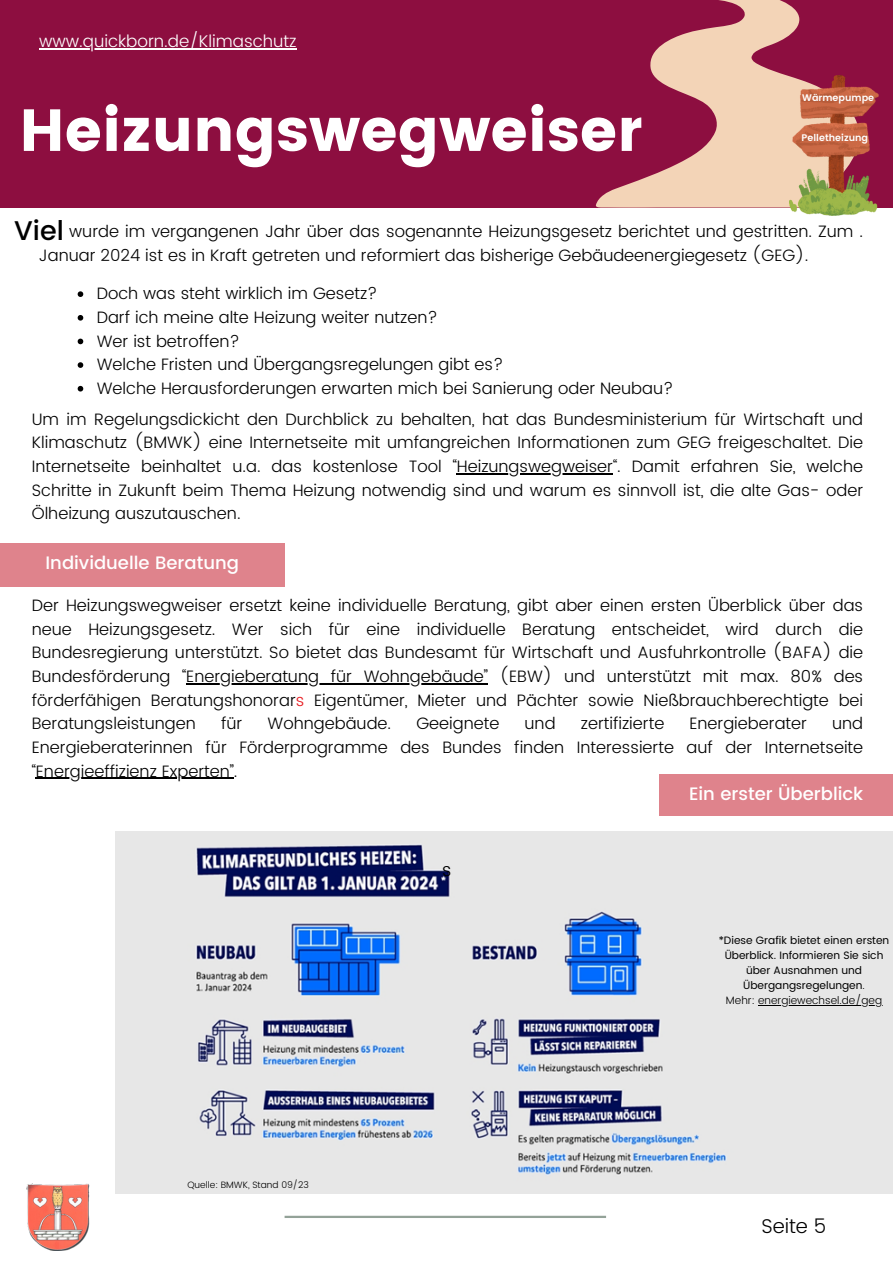
<style>
.page{position:relative;width:893px;height:1264px;background:#fff}
.page>*{position:absolute;margin:0;border:0;box-sizing:border-box;transform-origin:0 0}
.t1{font:59.25px "Poppins";color:#fff}
.t2{font:500 27px "Poppins";color:#000}
.t3{font:300 19.95px "Poppins";color:#000}
.t4{font:500 18px "Poppins";color:#fff}
.t5{font:300 18px "Poppins";color:#000}
.t6{font:300 16.95px "Poppins";color:#fff}
.t7{font:300 16.5px/23.7px "Poppins";color:#000;text-align:justify}
.t8{font:10.65px/15.1px "Poppins";color:#000;text-align:center}
.t9{font:600 9.6px "Poppins";color:#fff}
.t10{font:300 9.15px "Poppins";color:#000}
.s1{color:#e7191f}
.s2{font-weight:300}
</style>
<div class="page">
<hr style="left:284px;top:1215px;width:322px;height:2px;background:#93a298">
<div style="left:0;top:543px;width:284px;height:44px;background:#df838c"></div>
<div style="left:659px;top:774px;width:233px;height:42px;background:#df838c"></div>
<div style="left:0;top:0;width:892px;height:208px;background:#8d0e40"></div>
<svg style="left:595px;top:0;width:205px;height:207px;fill:#f3d4b7"></svg>
<hr style="left:186px;top:683px;width:302px;height:1px;background:#000">
<hr style="left:36px;top:777px;width:198px;height:1px;background:#000">
<img style="left:789px;top:75px;width:89px;height:140px">
<svg style="left:78px;top:291px;width:5px;height:6px"></svg>
<svg style="left:78px;top:315px;width:5px;height:5px"></svg>
<svg style="left:78px;top:338px;width:5px;height:6px"></svg>
<svg style="left:78px;top:362px;width:5px;height:6px"></svg>
<svg style="left:78px;top:386px;width:5px;height:5px"></svg>
<hr style="left:457px;top:473px;width:156px;height:1px;background:#000">
<div style="left:115px;top:831px;width:777px;height:363px;background:#e7e7e7"></div>
<img style="left:196px;top:844px;width:531px;height:331px">
<hr style="left:758px;top:1005px;width:124px;height:1px;background:#000">
<img style="left:26px;top:1183px;width:63px;height:67px">
<hr style="left:39px;top:48px;width:257px;height:1px;background:#fff">
<h4 class="t6" style="left:39px;top:31px;width:259px">www.quickborn.de/Klimaschutz</h4>
<p class="t1" style="left:19px;top:96px;width:624px">Heizungswegweiser</p>
<p class="t9" style="left:802px;top:92px;width:73px">Wärmepumpe</p>
<p class="t9" style="left:801px;top:132px;width:68px">Pelletheizung</p>
<p class="t2" style="left:14px;top:215px;width:51px">Viel</p>
<h5 class="t7" style="left:39px;top:219px;width:825px;text-indent:30px">wurde im vergangenen Jahr über das sogenannte Heizungsgesetz berichtet und gestritten. Zum .<br>Januar 2024 ist es in Kraft getreten und reformiert das bisherige Gebäudeenergiegesetz (GEG).</h5>
<p class="t7" style="left:97px;top:282px;width:282px">Doch was steht wirklich im Gesetz?</p>
<p class="t7" style="left:97px;top:305px;width:342px">Darf ich meine alte Heizung weiter nutzen?</p>
<p class="t7" style="left:97px;top:329px;width:144px">Wer ist betroffen?</p>
<p class="t7" style="left:97px;top:352px;width:408px">Welche Fristen und Übergangsregelungen gibt es?</p>
<p class="t7" style="left:97px;top:376px;width:578px">Welche Herausforderungen erwarten mich bei Sanierung oder Neubau?</p>
<h5 class="t7" style="left:32px;top:407px;width:832px">Um im Regelungsdickicht den Durchblick zu behalten, hat das Bundesministerium für Wirtschaft und Klimaschutz (BMWK) eine Internetseite mit umfangreichen Informationen zum GEG freigeschaltet. Die Internetseite beinhaltet u.a. das kostenlose Tool “Heizungswegweiser“. Damit erfahren Sie, welche</h5>
<h5 class="t7" style="left:32px;top:478px;width:832px">Schritte in Zukunft beim Thema Heizung notwendig sind und warum es sinnvoll ist, die alte Gas- oder<br>Ölheizung auszutauschen.</h5>
<p class="t4" style="left:46px;top:552px;width:195px">Individuelle Beratung</p>
<h5 class="t7" style="left:32px;top:593px;width:832px">Der Heizungswegweiser ersetzt keine individuelle Beratung, gibt aber einen ersten Überblick über das neue Heizungsgesetz. Wer sich für eine individuelle Beratung entscheidet, wird durch die Bundesregierung unterstützt. So bietet das Bundesamt für Wirtschaft und Ausfuhrkontrolle (BAFA) die Bundesförderung “Energieberatung für Wohngebäude” (EBW) und unterstützt mit max. 80% des</h5>
<p class="t7" style="left:32px;top:688px;width:832px">förderfähigen Beratungshonorar<span class="s1">s</span> Eigentümer, Mieter und Pächter sowie Nießbrauchberechtigte bei<br>Beratungsleistungen</p>
<p class="t7" style="left:221px;top:711px;width:23px">für</p>
<p class="t7" style="left:267px;top:711px;width:125px">Wohngebäude.</p>
<p class="t7" style="left:416px;top:711px;width:84px">Geeignete</p>
<p class="t7" style="left:524px;top:711px;width:33px">und</p>
<p class="t7" style="left:580px;top:711px;width:85px">zertifizierte</p>
<p class="t7" style="left:689px;top:711px;width:119px">Energieberater</p>
<p class="t7" style="left:32px;top:711px;width:832px;text-indent:800px">und Energieberaterinnen für Förderprogramme des Bundes finden Interessierte auf der Internetseite “Energieeffizienz Experten”.</p>
<p class="t10" style="left:187px;top:1179px;width:123px">Quelle: BMWK, Stand 09/23</p>
<p class="t5" style="left:442px;top:859px;width:11px">s</p>
<p class="t4" style="left:689px;top:783px;width:176px">Ein erster Überblick</p>
<p class="t8" style="left:718px;top:932px;width:172px">*Diese Grafik bietet einen ersten<br>Überblick. Informieren Sie sich über Ausnahmen und<br>Übergangsregelungen<span class="s2">.<br>Mehr: energiewechsel.de/geg</span></p>
<h2 class="t3" style="left:761px;top:1214px;width:67px">Seite 5</h2>
</div>
